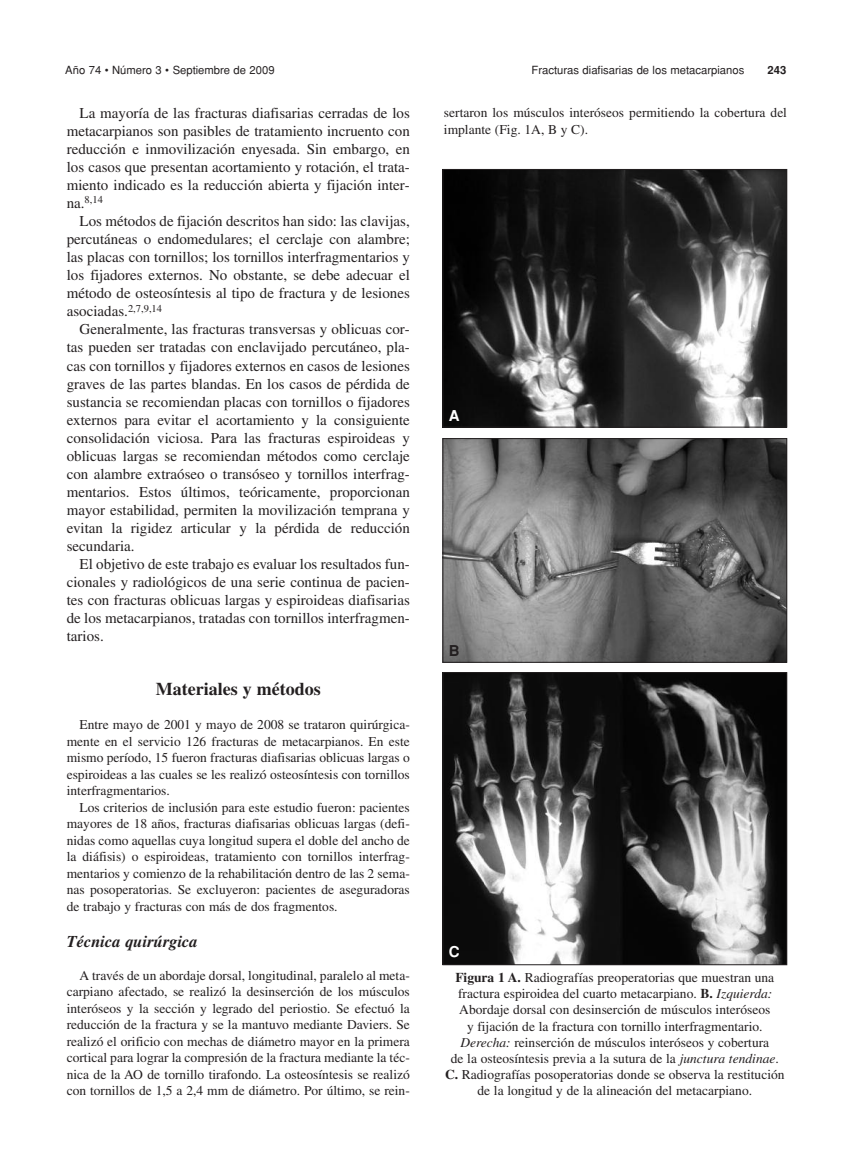
<style>
.page{position:relative;width:851px;height:1170px;background:#fff}
.page>*{position:absolute;margin:0;border:0;box-sizing:border-box;transform-origin:0 0}
.t1{font:700 18px "Times";color:#231f20}
.t2{font:italic 700 16.5px "Times";color:#231f20}
.t3{font:15px/18px "Times";color:#231f20;text-align:justify}
.t4{font:700 15px "Helvetica";color:#fff}
.t5{font:700 15px "Helvetica";color:#231f20}
.t6{font:13.5px/16.5px "Times";color:#231f20;text-align:justify}
.t7{font:11.25px "Helvetica";color:#231f20}
.t8{font:700 11.25px "Helvetica";color:#231f20}
.t9{font:10.5px "Times";color:#231f20}
.s1{font-size:15px}
.s2{font-weight:700}
.s3{font-style:italic}
</style>
<div class="page">
<img style="left:444px;top:171px;width:341px;height:254px">
<div style="left:442px;top:169px;width:345px;height:258px;border:1px solid #231f20"></div>
<img style="left:444px;top:440px;width:341px;height:220px">
<div style="left:442px;top:438px;width:345px;height:224px;border:1px solid #231f20"></div>
<img style="left:444px;top:674px;width:341px;height:289px">
<div style="left:442px;top:672px;width:345px;height:293px;border:1px solid #231f20"></div>
<p class="t7" style="left:65px;top:63px;width:211px">Año 74 • Número 3 • Septiembre de 2009</p>
<p class="t7" style="left:531px;top:63px;width:214px">Fracturas diafisarias de los metacarpianos</p>
<p class="t8" style="left:767px;top:63px;width:20px">243</p>
<p class="t3" style="left:67px;top:106px;width:344px;text-indent:13px">La mayoría de las fracturas diafisarias cerradas de los metacarpianos son pasibles de tratamiento incruento con reducción e inmovilización enyesada. Sin embargo, en los casos que presentan acortamiento y rotación, el trata&shy;miento indicado es la reducción abierta y fijación inter-</p>
<p class="t9" style="left:67px;top:196px;width:38px"><span class="s1">na.</span>8,14</p>
<p class="t3" style="left:67px;top:214px;width:344px;text-indent:13px">Los métodos de fijación descritos han sido: las clavijas, percutáneas o endomedulares; el cerclaje con alambre; las placas con tornillos; los tornillos interfragmentarios y los fijadores externos. No obstante, se debe adecuar el método de osteosíntesis al tipo de fractura y de lesiones asociadas.<sup>2,7,9,14</sup></p>
<p class="t3" style="left:67px;top:322px;width:344px;text-indent:13px">Generalmente, las fracturas transversas y oblicuas cor&shy;tas pueden ser tratadas con enclavijado percutáneo, pla&shy;cas con tornillos y fijadores externos en casos de lesiones graves de las partes blandas. En los casos de pérdida de sustancia se recomiendan placas con tornillos o fijadores externos para evitar el acortamiento y la consiguiente consolidación viciosa. Para las fracturas espiroideas y oblicuas largas se recomiendan métodos como cerclaje con alambre extraóseo o transóseo y tornillos interfrag&shy;mentarios. Estos últimos, teóricamente, proporcionan mayor estabilidad, permiten la movilización temprana y evitan la rigidez articular y la pérdida de reducción secundaria.</p>
<p class="t3" style="left:67px;top:556px;width:344px;text-indent:13px">El objetivo de este trabajo es evaluar los resultados fun&shy;cionales y radiológicos de una serie continua de pacien&shy;tes con fracturas oblicuas largas y espiroideas diafisarias de los metacarpianos, tratadas con tornillos interfragmen&shy;tarios.</p>
<p class="t6" style="left:444px;top:106px;width:344px">sertaron los músculos interóseos permitiendo la cobertura del implante (Fig. 1A, B y C).</p>
<p class="t4" style="left:448px;top:407px;width:12px">A</p>
<h1 class="t1" style="left:156px;top:682px;width:166px">Materiales y métodos</h1>
<p class="t6" style="left:67px;top:717px;width:344px;text-indent:13px">Entre mayo de 2001 y mayo de 2008 se trataron quirúrgica&shy;mente en el servicio 126 fracturas de metacarpianos. En este mismo período, 15 fueron fracturas diafisarias oblicuas largas o espiroideas a las cuales se les realizó osteosíntesis con tornillos interfragmentarios.</p>
<p class="t6" style="left:67px;top:800px;width:344px;text-indent:13px">Los criterios de inclusión para este estudio fueron: pacientes mayores de 18 años, fracturas diafisarias oblicuas largas (defi&shy;nidas como aquellas cuya longitud supera el doble del ancho de la diáfisis) o espiroideas, tratamiento con tornillos interfrag&shy;mentarios y comienzo de la rehabilitación dentro de las 2 sema&shy;nas posoperatorias. Se excluyeron: pacientes de aseguradoras de trabajo y fracturas con más de dos fragmentos.</p>
<p class="t2" style="left:67px;top:935px;width:133px">Técnica quirúrgica</p>
<p class="t6" style="left:67px;top:968px;width:344px;text-indent:13px">A través de un abordaje dorsal, longitudinal, paralelo al meta&shy;carpiano afectado, se realizó la desinserción de los músculos interóseos y la sección y legrado del periostio. Se efectuó la reducción de la fractura y se la mantuvo mediante Daviers. Se realizó el orificio con mechas de diámetro mayor en la primera cortical para lograr la compresión de la fractura mediante la téc&shy;nica de la AO de tornillo tirafondo. La osteosíntesis se realizó con tornillos de 1,5 a 2,4 mm de diámetro. Por último, se rein-</p>
<p class="t5" style="left:448px;top:642px;width:12px">B</p>
<p class="t4" style="left:448px;top:942px;width:12px">C</p>
<p class="t6" style="left:445px;top:970px;width:341px;text-align:center"><span class="s2">Figura 1 A.</span> Radiografías preoperatorias que muestran una fractura espiroidea del cuarto metacarpiano. <span class="s2">B.</span> <span class="s3">Izquierda:<br></span>Abordaje dorsal con desinserción de músculos interóseos<br>y fijación de la fractura con tornillo interfragmentario.<br><span class="s3">Derecha:</span> reinserción de músculos interóseos y cobertura<br>de la osteosíntesis previa a la sutura de la <span class="s3">junctura tendinae</span>.<br><span class="s2">C.</span> Radiografías posoperatorias donde se observa la restitución de la longitud y de la alineación del metacarpiano.</p>
</div>
